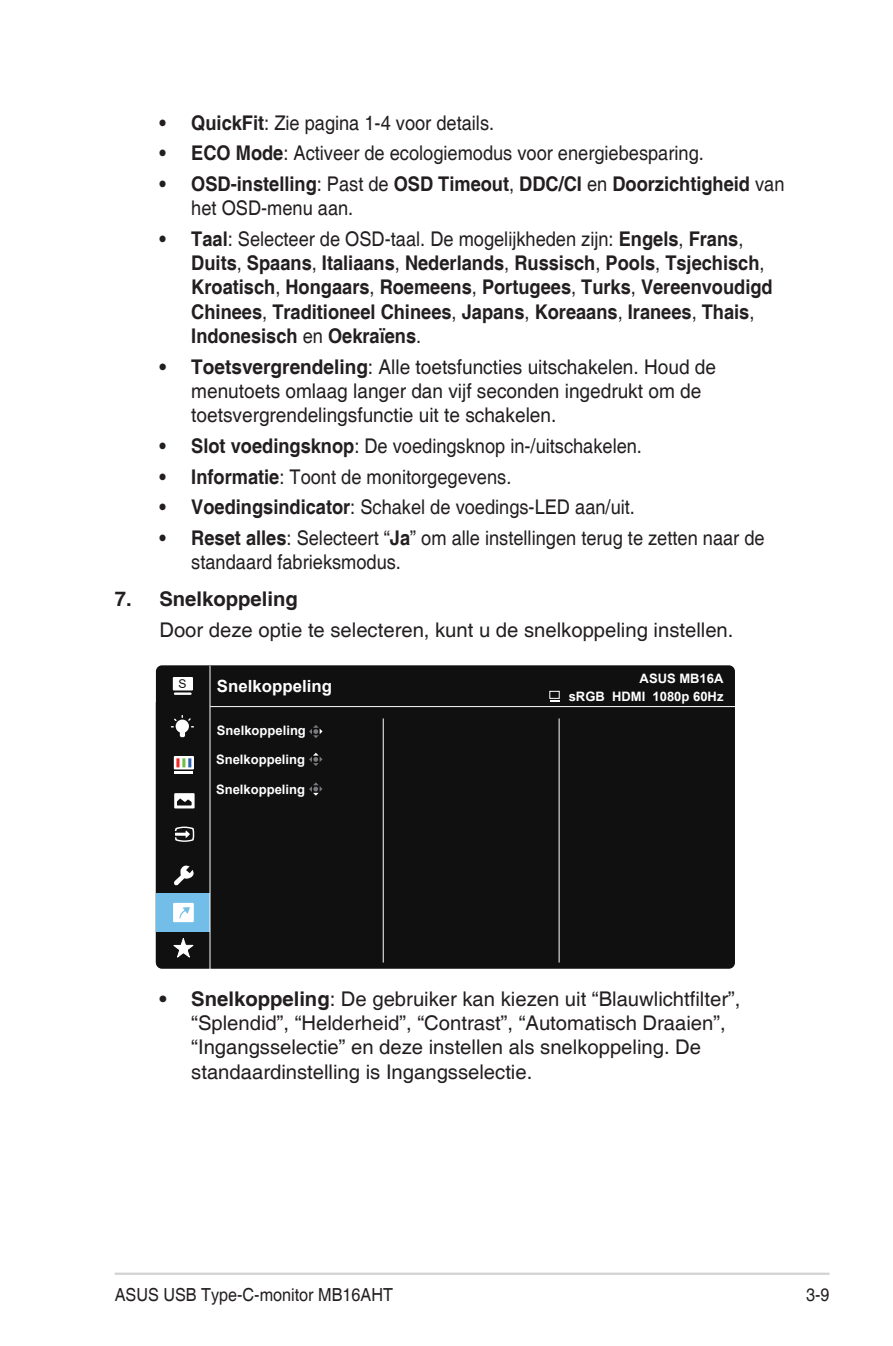
<style>
.page{position:relative;width:893px;height:1346px;background:#fff}
.page>*{position:absolute;margin:0;border:0;box-sizing:border-box;transform-origin:0 0}
.OSD_Item{font:700 20.25px/24.3px "Helvetica";color:#231f20;scale:.9 1}
.Body_Text_Indent{font:20.25px/24.3px "Helvetica";color:#231f20;scale:.9 1}
.Body_Text_Indent-2{font:20.25px/24.3px "Helvetica";color:#231f20}
.Body_Text_Indent-3{font:20.25px/24.3px "Helvetica";color:#231f20;scale:.94 1}
.OSD_Item-2{font:700 20.25px "Helvetica";color:#231f20}
.t1{font:18px "Helvetica";color:#231f20;scale:.9 1}
.t2{font:700 16.88px "Arial";color:#fff}
.t3{font:700 13.05px "Arial";color:#fff}
.t4{font:12.15px "Arial";color:#101010}
.s1{font-weight:700}
.s2{font-weight:400}
</style>
<div class="page">
<hr style="left:115px;top:1272px;width:714px;height:3px;background:#d1d2d4">
<div style="left:156px;top:665px;width:579px;height:304px;background:#101010;border-radius:6px"></div>
<hr style="left:156px;top:706px;width:579px;height:1px;background:#fff">
<hr style="left:383px;top:718px;width:1px;height:244px;background:#fff">
<hr style="left:559px;top:718px;width:1px;height:244px;background:#fff">
<div style="left:173px;top:677px;width:20px;height:13px;background:#fff"></div>
<hr style="left:174px;top:692px;width:18px;height:3px;background:#fff">
<hr style="left:210px;top:666px;width:1px;height:304px;background:#fff">
<svg style="left:156px;top:702px;width:54px;height:266px"></svg>
<svg style="left:309px;top:725px;width:14px;height:13px"></svg>
<svg style="left:309px;top:753px;width:13px;height:13px"></svg>
<svg style="left:309px;top:782px;width:13px;height:14px"></svg>
<div style="left:550px;top:691px;width:9px;height:7px;border:1px solid #fff"></div>
<p class="Body_Text_Indent" style="left:159px;top:111px;width:373px"><span class="s1">• QuickFit</span>: Zie pagina 1-4 voor details.</p>
<p class="Body_Text_Indent" style="left:159px;top:142px;width:606px"><span class="s1">• ECO Mode</span>: Activeer de ecologiemodus voor energiebesparing.</p>
<p class="OSD_Item" style="left:191px;top:173px;width:661px;text-indent:-32px">• OSD-instelling<span class="s2">: Past de</span> OSD Timeout<span class="s2">,</span> DDC/CI <span class="s2">en</span> Doorzichtigheid <span class="s2">van het OSD-menu aan.</span></p>
<p class="OSD_Item" style="left:191px;top:228px;width:647px;text-indent:-32px">• Taal<span class="s2">: Selecteer de OSD-taal. De mogelijkheden zijn:</span> Engels<span class="s2">,</span> Frans<span class="s2">, </span>Duits<span class="s2">,</span> Spaans<span class="s2">,</span> Italiaans<span class="s2">,</span> Nederlands<span class="s2">,</span> Russisch<span class="s2">,</span> Pools<span class="s2">,</span> Tsjechisch<span class="s2">, </span>Kroatisch<span class="s2">,</span> Hongaars<span class="s2">,</span> Roemeens<span class="s2">,</span> Portugees<span class="s2">,</span> Turks<span class="s2">,</span> Vereenvoudigd Chinees<span class="s2">,</span> Traditioneel Chinees<span class="s2">,</span> Japans<span class="s2">,</span> Koreaans<span class="s2">,</span> Iranees<span class="s2">,</span> Thais<span class="s2">, </span>Indonesisch <span class="s2">en</span> Oekraïens<span class="s2">.</span></p>
<p class="Body_Text_Indent-3" style="left:191px;top:355px;width:560px;text-indent:-32px"><span class="s1">• Toetsvergrendeling</span>: Alle toetsfuncties uitschakelen. Houd de menutoets omlaag langer dan vijf seconden ingedrukt om de toetsvergrendelingsfunctie uit te schakelen.</p>
<p class="Body_Text_Indent" style="left:159px;top:434px;width:538px"><span class="s1">• Slot voedingsknop</span>: De voedingsknop in-/uitschakelen.</p>
<p class="Body_Text_Indent" style="left:159px;top:465px;width:393px"><span class="s1">• Informatie</span>: Toont de monitorgegevens.</p>
<p class="Body_Text_Indent" style="left:159px;top:496px;width:530px"><span class="s1">• Voedingsindicator</span>: Schakel de voedings-LED aan/uit.</p>
<p class="Body_Text_Indent" style="left:191px;top:526px;width:639px;text-indent:-32px"><span class="s1">• Reset alles</span>: Selecteert “<span class="s1">Ja</span>” om alle instellingen terug te zetten naar de standaard fabrieksmodus.</p>
<p class="OSD_Item-2" style="left:115px;top:587px;width:185px">7. Snelkoppeling</p>
<p class="Body_Text_Indent-2" style="left:159px;top:618px;width:576px">Door deze optie te selecteren, kunt u de snelkoppeling instellen.</p>
<p class="t4" style="left:179px;top:676px;width:10px">S</p>
<p class="t3" style="left:217px;top:721px;width:90px">Snelkoppeling</p>
<p class="t3" style="left:216px;top:750px;width:90px">Snelkoppeling</p>
<p class="t3" style="left:216px;top:780px;width:90px">Snelkoppeling</p>
<p class="t3" style="left:640px;top:669px;width:85px">ASUS MB16A</p>
<p class="t2" style="left:217px;top:674px;width:116px">Snelkoppeling</p>
<p class="t3" style="left:569px;top:687px;width:156px">sRGB HDMI 1080p 60Hz</p>
<p class="Body_Text_Indent-2" style="left:191px;top:987px;width:551px;text-indent:-32px"><span class="s1">• Snelkoppeling</span>: De gebruiker kan kiezen uit “Blauwlichtfilter”, “Splendid”, “Helderheid”, “Contrast”, “Automatisch Draaien”, “Ingangsselectie” en deze instellen als snelkoppeling. De standaardinstelling is Ingangsselectie.</p>
<p class="t1" style="left:115px;top:1284px;width:311px">ASUS USB Type-C-monitor MB16AHT</p>
<p class="t1" style="left:806px;top:1284px;width:28px">3-9</p>
</div>
